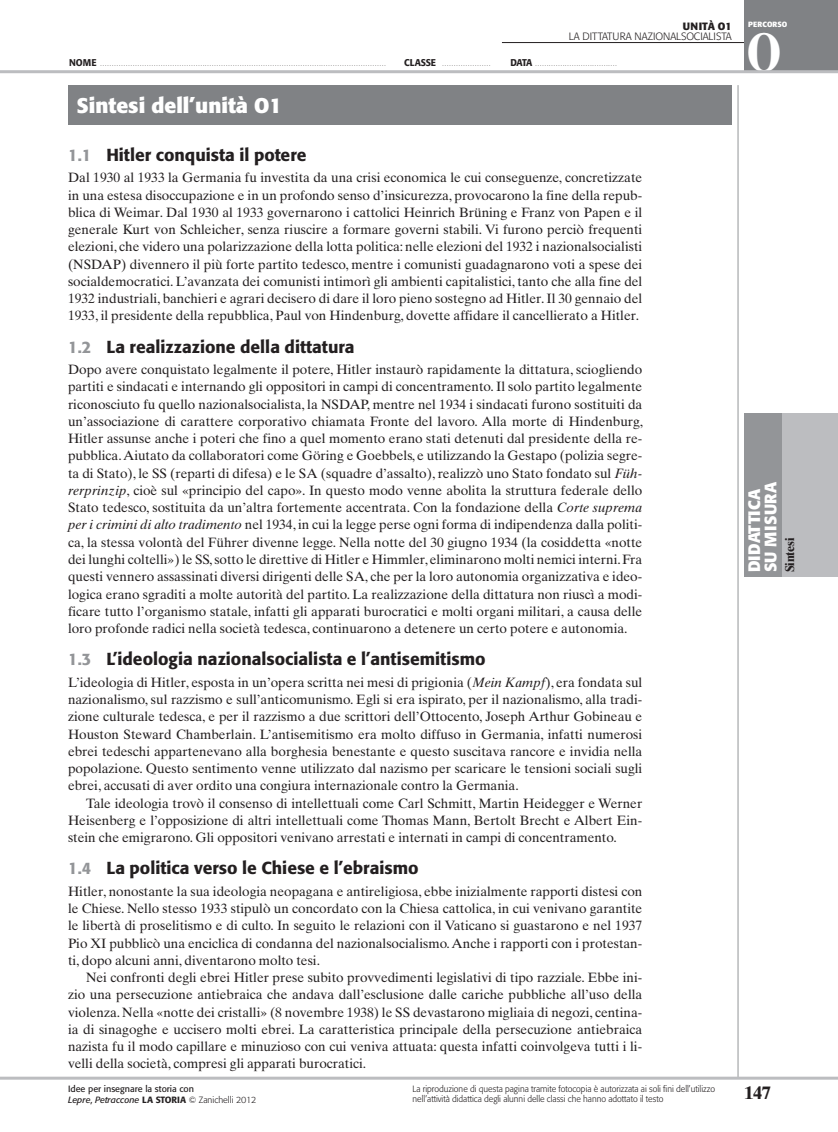
<style>
.page{position:relative;width:838px;height:1132px;background:#fff}
.page>*{position:absolute;margin:0;border:0;box-sizing:border-box;transform-origin:0 0}
.t1{font:700 54px "Times Ten";color:#fff;scale:.8 1}
.t2{font:700 21px "Formata";color:#fff}
.t3{font:700 18px "Times Ten";color:#231f20}
.t4{font:500 17.25px "Formata";color:#231f20}
.t5{font:700 16.5px/16.5px "Formata";letter-spacing:.02em;color:#fff}
.t6{font:13.5px/17.2px "Times Ten";color:#231f20;text-align:justify}
.t7{font:700 12.75px "Times Ten";letter-spacing:-.015em;color:#231f20}
.t8{font:300 10.5px "Formata";color:#231f20}
.t9{font:700 10.5px "Formata";letter-spacing:.02em;color:#231f20}
.t10{font:300 9px/10.5px "Formata";color:#231f20;scale:.96 1}
.t11{font:9px/10.5px "Formata";color:#231f20}
.t12{font:700 7.5px "Formata";color:#fff}
.t13{font:300 6px "Formata";color:#231f20;scale:.95 1}
.s1{font-weight:500;font-size:9.75px}
.s2{font-size:16.5px;color:#939598}
.s3{font-style:italic}
.s4{font-weight:500}
.s5{font-weight:300}
</style>
<div class="page">
<hr style="left:502px;top:42px;width:255px;height:1px;background:#231f20">
<div style="left:744px;top:0;width:94px;height:72px;background:#808285"></div>
<hr style="left:737px;top:85px;width:1px;height:993px;background:#939598">
<hr style="left:0;top:1076px;width:838px;height:3px;background:#bcbdc0">
<div style="left:744px;top:412px;width:94px;height:164px;background:#bcbdc0"></div>
<div style="left:744px;top:412px;width:37px;height:164px;background:#939598"></div>
<div style="left:68px;top:85px;width:663px;height:40px;background:#808285"></div>
<hr style="left:0;top:70px;width:838px;height:3px;background:#bcbdc0">
<p class="t9" style="left:683px;top:19px;width:50px">unità O1</p>
<p class="t8" style="left:569px;top:30px;width:164px">la dittatura nazionalsocialista</p>
<h1 class="t1" style="left:746px;top:20px;width:46px">O</h1>
<p class="t12" style="left:748px;top:20px;width:41px">percorso</p>
<p class="t13" style="left:69px;top:60px;width:335px"><span class="s1">nome</span> ...........................................................................................................................</p>
<p class="t13" style="left:404px;top:60px;width:92px"><span class="s1">Classe</span> .....................</p>
<p class="t13" style="left:510px;top:60px;width:28px"><span class="s1">Data</span> ....................................</p>
<h2 class="t2" style="left:77px;top:93px;width:207px">Sintesi dell’unità O1</h2>
<p class="t4" style="left:68px;top:144px;width:240px"><span class="s2">1.1</span> Hitler conquista il potere</p>
<p class="t6" style="left:68px;top:169px;width:576px">Dal 1930 al 1933 la Germania fu investita da una crisi economica le cui conseguenze, concretizzate in una estesa disoccupazione e in un profondo senso d’insicurezza, provocarono la fine della repub&shy;blica di Weimar. Dal 1930 al 1933 governarono i cattolici Heinrich Brüning e Franz von Papen e il generale Kurt von Schleicher, senza riuscire a formare governi stabili. Vi furono perciò frequenti elezioni, che videro una polarizzazione della lotta politica: nelle elezioni del 1932 i nazionalsocialisti (NSDAP) divennero il più forte partito tedesco, mentre i comunisti guadagnarono voti a spese dei socialdemocratici. L’avanzata dei comunisti intimorì gli ambienti capitalistici, tanto che alla fine del 1932 industriali, banchieri e agrari decisero di dare il loro pieno sostegno ad Hitler. Il 30 gennaio del 1933, il presidente della repubblica, Paul von Hindenburg, dovette affidare il cancellierato a Hitler.</p>
<p class="t4" style="left:68px;top:336px;width:288px"><span class="s2">1.2</span> La realizzazione della dittatura</p>
<p class="t6" style="left:68px;top:360px;width:576px">Dopo avere conquistato legalmente il potere, Hitler instaurò rapidamente la dittatura, sciogliendo partiti e sindacati e internando gli oppositori in campi di concentramento. Il solo partito legalmente riconosciuto fu quello nazionalsocialista, la NSDAP, mentre nel 1934 i sindacati furono sostituiti da un’associazione di carattere corporativo chiamata Fronte del lavoro. Alla morte di Hindenburg, Hitler assunse anche i poteri che fino a quel momento erano stati detenuti dal presidente della re&shy;pubblica. Aiutato da collaboratori come Göring e Goebbels, e utilizzando la Gestapo (polizia segre&shy;ta di Stato), le SS (reparti di difesa) e le SA (squadre d’assalto), realizzò uno Stato fondato sul <span class="s3">Füh‑ rerprinzip</span>, cioè sul «principio del capo». In questo modo venne abolita la struttura federale dello Stato tedesco, sostituita da un’altra fortemente accentrata. Con la fondazione della <span class="s3">Corte suprema per i crimini di alto tradimento</span> nel 1934, in cui la legge perse ogni forma di indipendenza dalla politi&shy;ca, la stessa volontà del Führer divenne legge. Nella notte del 30 giugno 1934 (la cosiddetta «notte dei lunghi coltelli») le SS, sotto le direttive di Hitler e Himmler, eliminarono molti nemici interni. Fra questi vennero assassinati diversi dirigenti delle SA, che per la loro autonomia organizzativa e ideo&shy;logica erano sgraditi a molte autorità del partito. La realizzazione della dittatura non riuscì a modi&shy;ficare tutto l’organismo statale, infatti gli apparati burocratici e molti organi militari, a causa delle loro profonde radici nella società tedesca, continuarono a detenere un certo potere e autonomia.</p>
<p class="t4" style="left:68px;top:648px;width:419px"><span class="s2">1.3</span> L’ideologia nazionalsocialista e l’antisemitismo</p>
<p class="t6" style="left:68px;top:673px;width:576px">L’ideologia di Hitler, esposta in un’opera scritta nei mesi di prigionia (<span class="s3">Mein Kampf</span>), era fondata sul nazionalismo, sul razzismo e sull’anticomunismo. Egli si era ispirato, per il nazionalismo, alla tradi&shy;zione culturale tedesca, e per il razzismo a due scrittori dell’Ottocento, Joseph Arthur Gobineau e Houston Steward Chamberlain. L’antisemitismo era molto diffuso in Germania, infatti numerosi ebrei tedeschi appartenevano alla borghesia benestante e questo suscitava rancore e invidia nella popolazione. Questo sentimento venne utilizzato dal nazismo per scaricare le tensioni sociali sugli ebrei, accusati di aver ordito una congiura internazionale contro la Germania.</p>
<p class="t6" style="left:68px;top:794px;width:575px;text-indent:18px">Tale ideologia trovò il consenso di intellettuali come Carl Schmitt, Martin Heidegger e Werner Heisenberg e l’opposizione di altri intellettuali come Thomas Mann, Bertolt Brecht e Albert Ein&shy;stein che emigrarono. Gli oppositori venivano arrestati e internati in campi di concentramento.</p>
<p class="t4" style="left:68px;top:857px;width:352px"><span class="s2">1.4</span> La politica verso le Chiese e l’ebraismo</p>
<p class="t6" style="left:68px;top:882px;width:576px">Hitler, nonostante la sua ideologia neopagana e antireligiosa, ebbe inizialmente rapporti distesi con le Chiese. Nello stesso 1933 stipulò un concordato con la Chiesa cattolica, in cui venivano garantite le libertà di proselitismo e di culto. In seguito le relazioni con il Vaticano si guastarono e nel 1937<br>Pio XI pubblicò una enciclica di condanna del nazionalsocialismo. Anche i rapporti con i protestan&shy;ti, dopo alcuni anni, diventarono molto tesi.</p>
<p class="t6" style="left:68px;top:968px;width:576px;text-indent:18px">Nei confronti degli ebrei Hitler prese subito provvedimenti legislativi di tipo razziale. Ebbe ini&shy;zio una persecuzione antiebraica che andava dall’esclusione dalle cariche pubbliche all’uso della violenza. Nella «notte dei cristalli» (8 novembre 1938) le SS devastarono migliaia di negozi, centina&shy;ia di sinagoghe e uccisero molti ebrei. La caratteristica principale della persecuzione antiebraica nazista fu il modo capillare e minuzioso con cui veniva attuata: questa infatti coinvolgeva tutti i li&shy;velli della società, compresi gli apparati burocratici.</p>
<p class="t11" style="left:68px;top:1083px;width:190px">Idee per insegnare la storia con<br><span class="s3">Lepre</span>, <span class="s3">Petraccone</span> <span class="s4">la storia</span> <span class="s5">© Zanichelli 2012</span></p>
<p class="t10" style="left:412px;top:1083px;width:316px">La riproduzione di questa pagina tramite fotocopia è autorizzata ai soli fini dell’utilizzo nell’attività didattica degli alunni delle classi che hanno adottato il testo</p>
<p class="t5" style="left:746px;top:572px;width:92px;rotate:-90deg">didattica su misura</p>
<p class="t7" style="left:782px;top:572px;width:36px;rotate:-90deg">Sintesi</p>
<h3 class="t3" style="left:744px;top:1081px;width:28px">147</h3>
</div>
